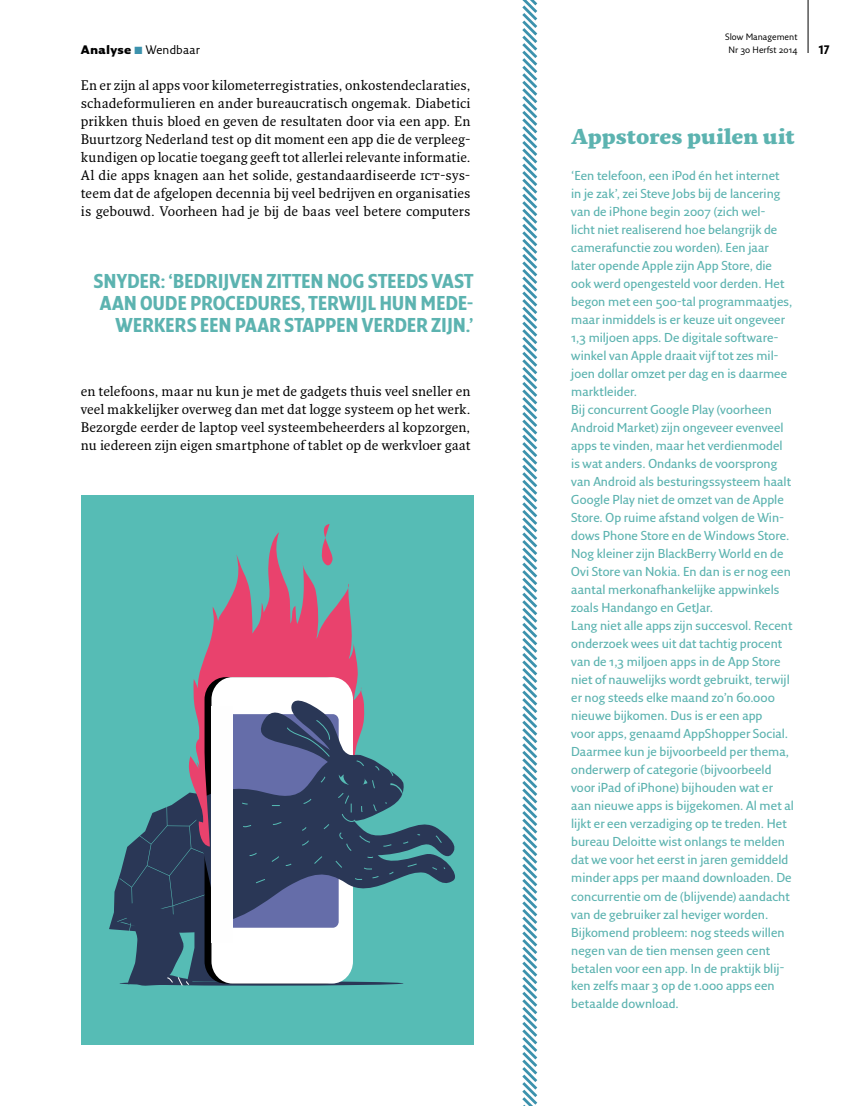
<style>
.page{position:relative;width:851px;height:1106px;background:#fff}
.page>*{position:absolute;margin:0;border:0;box-sizing:border-box;transform-origin:0 0}
.t1{font:900 21px "Fresco Std";color:#5cb3b0}
.t2{font:700 19.5px/21.8px "Fresco Sans Con";letter-spacing:-.01em;color:#5cb3b0;text-align:right}
.t3{font:13.5px/18px "Fresco Std";color:#000;text-align:justify}
.t4{font:600 12.6px/18px "Fresco Sans Std";letter-spacing:.005em;color:#5cb3b0}
.t5{font:12px "Fresco Sans Std";letter-spacing:.015em;color:#000}
.t6{font:700 12px "Fresco Sans Con";color:#000}
.t7{font:9px/13.5px "Fresco Sans Std";color:#000;text-align:center}
.s1{font-weight:900}
.s2{color:#3c92ad}
</style>
<div class="page">
<svg style="left:522px;top:0;width:16px;height:1106px"></svg>
<div style="left:81px;top:495px;width:392px;height:549px;background:#56bcb5"></div>
<svg style="left:193px;top:532px;width:170px;height:163px"></svg>
<div style="left:211px;top:677px;width:142px;height:306px;background:#fff;border-radius:22px"></div>
<svg style="left:193px;top:695px;width:262px;height:188px"></svg>
<div style="left:211px;top:706px;width:22px;height:236px;background:#fefefe"></div>
<svg style="left:435px;top:834px;width:7px;height:9px"></svg>
<svg style="left:431px;top:866px;width:15px;height:4px"></svg>
<svg style="left:109px;top:714px;width:312px;height:272px"></svg>
<svg style="left:314px;top:524px;width:20px;height:43px"></svg>
<hr style="left:807px;top:0;width:1px;height:53px;background:#000">
<p class="t5" style="left:81px;top:42px;width:120px"><span class="s1">Analyse</span> <span class="s2">■</span> Wendbaar</p>
<p class="t3" style="left:81px;top:76px;width:391px">En er zijn al apps voor kilometerregistraties, onkostendeclaraties, schadeformulieren en ander bureaucratisch ongemak. Diabetici prikken thuis bloed en geven de resultaten door via een app. En Buurtzorg Nederland test op dit moment een app die de verpleeg&shy;kundigen op locatie toegang geeft tot allerlei relevante informatie.<br>Al die apps knagen aan het solide, gestandaardiseerde ict-sys&shy;teem dat de afgelopen decennia bij veel bedrijven en organisaties is gebouwd. Voorheen had je bij de baas veel betere computers</p>
<h2 class="t2" style="left:94px;top:270px;width:381px">SNYDER: ‘BEDRIJVEN ZITTEN NOG STEEDS VAST<br>AAN OUDE PROCEDURES, TERWIJL HUN MEDE-<br>WERKERS EEN PAAR STAPPEN VERDER ZIJN.’</h2>
<p class="t3" style="left:81px;top:382px;width:391px">en telefoons, maar nu kun je met de gadgets thuis veel sneller en veel makkelijker overweg dan met dat logge systeem op het werk.<br>Bezorgde eerder de laptop veel systeembeheerders al kopzorgen, nu iedereen zijn eigen smartphone of tablet op de werkvloer gaat</p>
<p class="t7" style="left:725px;top:29px;width:74px">Slow Management<br>Nr 30 Herfst 2014</p>
<p class="t6" style="left:818px;top:42px;width:13px">17</p>
<h1 class="t1" style="left:571px;top:123px;width:224px">Appstores puilen uit</h1>
<p class="t4" style="left:571px;top:166px;width:224px">‘Een telefoon, een iPod én het internet<br>in je zak’, zei Steve Jobs bij de lancering van de iPhone begin 2007 (zich wel-<br>licht niet realiserend hoe belangrijk de camerafunctie zou worden). Een jaar later opende Apple zijn App Store, die ook werd opengesteld voor derden. Het begon met een 500-tal programmaatjes, maar inmiddels is er keuze uit ongeveer 1,3 miljoen apps. De digitale software&shy;winkel van Apple draait vijf tot zes mil&shy;joen dollar omzet per dag en is daarmee marktleider.<br>Bij concurrent Google Play (voorheen Android Market) zijn ongeveer evenveel apps te vinden, maar het verdienmodel is wat anders. Ondanks de voorsprong van Android als besturingssysteem haalt Google Play niet de omzet van de Apple Store. Op ruime afstand volgen de Win&shy;dows Phone Store en de Windows Store.<br>Nog kleiner zijn BlackBerry World en de Ovi Store van Nokia. En dan is er nog een aantal merkonafhankelijke appwinkels zoals Handango en GetJar.<br>Lang niet alle apps zijn succesvol. Recent onderzoek wees uit dat tachtig procent van de 1,3 miljoen apps in de App Store niet of nauwelijks wordt gebruikt, terwijl er nog steeds elke maand zo’n 60.000 nieuwe bijkomen. Dus is er een app<br>voor apps, genaamd AppShopper Social.<br>Daarmee kun je bijvoorbeeld per thema, onderwerp of categorie (bijvoorbeeld voor iPad of iPhone) bijhouden wat er aan nieuwe apps is bijgekomen. Al met al lijkt er een verzadiging op te treden. Het bureau Deloitte wist onlangs te melden dat we voor het eerst in jaren gemiddeld minder apps per maand downloaden. De concurrentie om de (blijvende) aandacht van de gebruiker zal heviger worden.<br>Bijkomend probleem: nog steeds willen negen van de tien mensen geen cent betalen voor een app. In de praktijk blij&shy;ken zelfs maar 3 op de 1.000 apps een betaalde download.</p>
</div>
